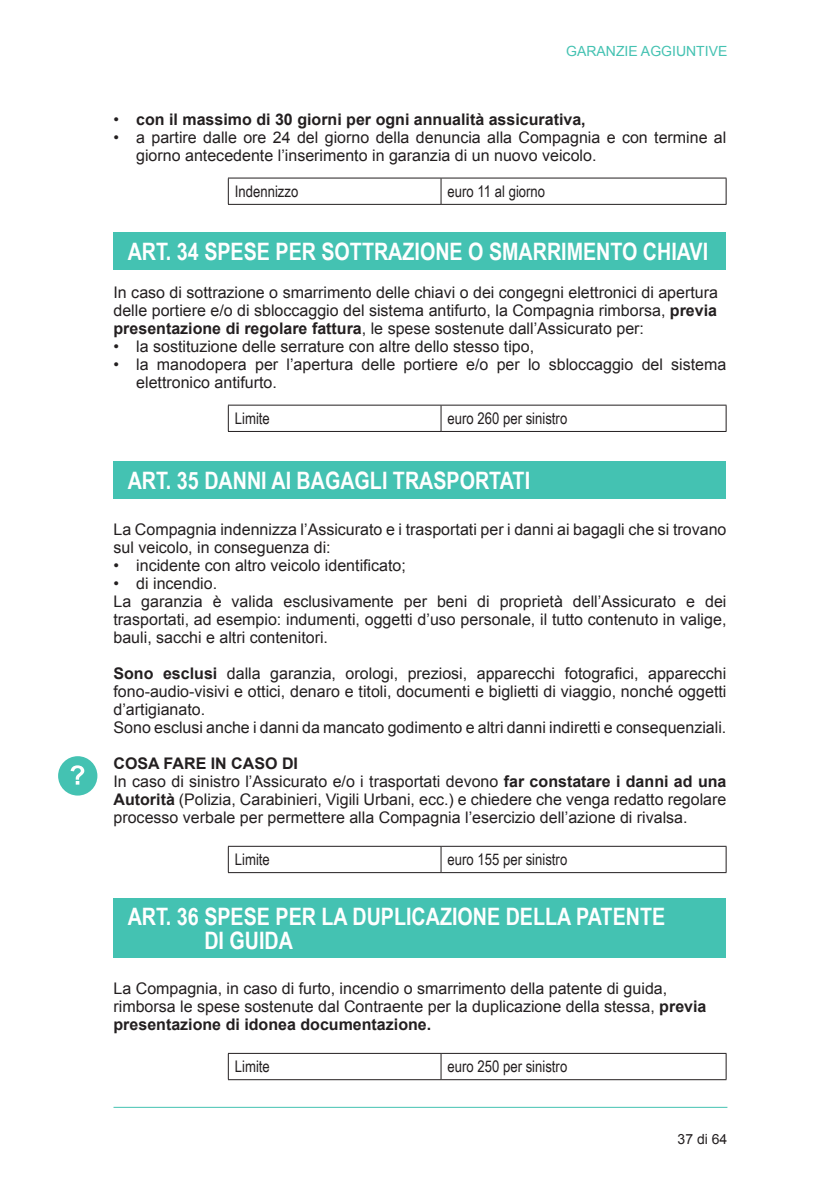
<style>
.page{position:relative;width:840px;height:1191px;background:#fff}
.page>*{position:absolute;margin:0;border:0;box-sizing:border-box;transform-origin:0 0}
.t1{font:700 24px/24px "Arial Narrow";color:#fff}
.t2{font:16px/18px "Arial";color:#231f20}
.t3{font:16px "Arial Narrow";color:#231f20}
.t4{font:700 16px "Arial";color:#231f20}
.t5{font:14px "Arial";color:#44c2b2}
.t6{font:14px "Arial";color:#231f20}
.s1{font-weight:400}
.s2{font-weight:700}
</style>
<div class="page">
<hr style="left:113px;top:1106px;width:614px;height:1px;background:#44c2b2">
<hr style="left:228px;top:178px;width:213px;height:1px;background:#231f20">
<svg style="left:228px;top:178px;width:1px;height:26px"></svg>
<hr style="left:441px;top:178px;width:285px;height:1px;background:#231f20">
<svg style="left:440px;top:178px;width:1px;height:26px"></svg>
<svg style="left:725px;top:178px;width:1px;height:26px"></svg>
<hr style="left:228px;top:204px;width:213px;height:1px;background:#231f20">
<hr style="left:441px;top:204px;width:285px;height:1px;background:#231f20">
<div style="left:113px;top:232px;width:613px;height:38px;background:#44c2b2"></div>
<hr style="left:228px;top:405px;width:213px;height:1px;background:#231f20">
<svg style="left:228px;top:405px;width:1px;height:26px"></svg>
<hr style="left:441px;top:405px;width:285px;height:1px;background:#231f20">
<svg style="left:440px;top:405px;width:1px;height:26px"></svg>
<svg style="left:725px;top:405px;width:1px;height:26px"></svg>
<hr style="left:228px;top:431px;width:213px;height:1px;background:#231f20">
<hr style="left:441px;top:431px;width:285px;height:1px;background:#231f20">
<div style="left:113px;top:461px;width:613px;height:38px;background:#44c2b2"></div>
<hr style="left:228px;top:846px;width:213px;height:1px;background:#231f20">
<svg style="left:228px;top:846px;width:1px;height:26px"></svg>
<hr style="left:441px;top:846px;width:285px;height:1px;background:#231f20">
<svg style="left:440px;top:846px;width:1px;height:26px"></svg>
<svg style="left:725px;top:846px;width:1px;height:26px"></svg>
<hr style="left:228px;top:872px;width:213px;height:1px;background:#231f20">
<hr style="left:441px;top:872px;width:285px;height:1px;background:#231f20">
<div style="left:113px;top:898px;width:613px;height:59px;background:#44c2b2"></div>
<hr style="left:228px;top:1053px;width:213px;height:1px;background:#231f20">
<svg style="left:228px;top:1053px;width:1px;height:26px"></svg>
<hr style="left:441px;top:1053px;width:285px;height:1px;background:#231f20">
<svg style="left:440px;top:1053px;width:1px;height:26px"></svg>
<svg style="left:725px;top:1053px;width:1px;height:26px"></svg>
<hr style="left:228px;top:1079px;width:213px;height:1px;background:#231f20">
<hr style="left:441px;top:1079px;width:285px;height:1px;background:#231f20">
<div style="left:58px;top:756px;width:39px;height:39px;background:#44c2b2;border-radius:50%"></div>
<svg style="left:71px;top:765px;width:13px;height:19px"></svg>
<p class="t5" style="left:566px;top:42px;width:163px">GARANZIE AGGIUNTIVE</p>
<p class="t4" style="left:113px;top:109px;width:473px"><span class="s1">•</span> con il massimo di 30 giorni per ogni annualità assicurativa,</p>
<p class="t2" style="left:136px;top:129px;width:591px;text-indent:-23px">• a partire dalle ore 24 del giorno della denuncia alla Compagnia e con termine al giorno antecedente l’inserimento in garanzia di un nuovo veicolo.</p>
<p class="t3" style="left:235px;top:180px;width:65px">Indennizzo</p>
<p class="t3" style="left:447px;top:180px;width:99px">euro 11 al giorno</p>
<h1 class="t1" style="left:128px;top:238px;width:581px">ART. 34 SPESE PER SOTTRAZIONE O SMARRIMENTO CHIAVI</h1>
<p class="t2" style="left:113px;top:284px;width:605px;text-align:justify">In caso di sottrazione o smarrimento delle chiavi o dei congegni elettronici di apertura delle portiere e/o di sbloccaggio del sistema antifurto, la Compagnia rimborsa, <span class="s2">previa presentazione di regolare fattura</span>, le spese sostenute dall’Assicurato per:</p>
<p class="t2" style="left:113px;top:338px;width:422px">• la sostituzione delle serrature con altre dello stesso tipo,</p>
<p class="t2" style="left:136px;top:356px;width:591px;text-indent:-23px">• la manodopera per l’apertura delle portiere e/o per lo sbloccaggio del sistema elettronico antifurto.</p>
<p class="t3" style="left:235px;top:407px;width:36px">Limite</p>
<p class="t3" style="left:447px;top:407px;width:121px">euro 260 per sinistro</p>
<h1 class="t1" style="left:128px;top:467px;width:404px">ART. 35 DANNI AI BAGAGLI TRASPORTATI</h1>
<p class="t2" style="left:113px;top:521px;width:614px">La Compagnia indennizza l’Assicurato e i trasportati per i danni ai bagagli che si trovano sul veicolo, in conseguenza di:</p>
<p class="t2" style="left:113px;top:557px;width:294px">• incidente con altro veicolo identificato;</p>
<p class="t2" style="left:113px;top:575px;width:614px">• di incendio.<br>La garanzia è valida esclusivamente per beni di proprietà dell’Assicurato e dei trasportati, ad esempio: indumenti, oggetti d’uso personale, il tutto contenuto in valige, bauli, sacchi e altri contenitori.</p>
<p class="t2" style="left:113px;top:665px;width:614px"><span class="s2">Sono esclusi</span> dalla garanzia, orologi, preziosi, apparecchi fotografici, apparecchi fono-audio-visivi e ottici, denaro e titoli, documenti e biglietti di viaggio, nonché oggetti d’artigianato.<br>Sono esclusi anche i danni da mancato godimento e altri danni indiretti e consequenziali.</p>
<p class="t2" style="left:113px;top:755px;width:614px"><span class="s2">COSA FARE IN CASO DI<br></span>In caso di sinistro l’Assicurato e/o i trasportati devono <span class="s2">far constatare i danni ad una Autorità</span> (Polizia, Carabinieri, Vigili Urbani, ecc.) e chiedere che venga redatto regolare processo verbale per permettere alla Compagnia l’esercizio dell’azione di rivalsa.</p>
<p class="t3" style="left:235px;top:848px;width:36px">Limite</p>
<p class="t3" style="left:447px;top:848px;width:121px">euro 155 per sinistro</p>
<h1 class="t1" style="left:204px;top:903px;width:462px;text-indent:-77px">ART. 36 SPESE PER LA DUPLICAZIONE DELLA PATENTE<br>DI GUIDA</h1>
<p class="t2" style="left:113px;top:980px;width:594px">La Compagnia, in caso di furto, incendio o smarrimento della patente di guida, rimborsa le spese sostenute dal Contraente per la duplicazione della stessa, <span class="s2">previa presentazione di idonea documentazione.</span></p>
<p class="t3" style="left:235px;top:1055px;width:36px">Limite</p>
<p class="t3" style="left:447px;top:1055px;width:121px">euro 250 per sinistro</p>
<p class="t6" style="left:677px;top:1130px;width:51px">37 di 64</p>
</div>
